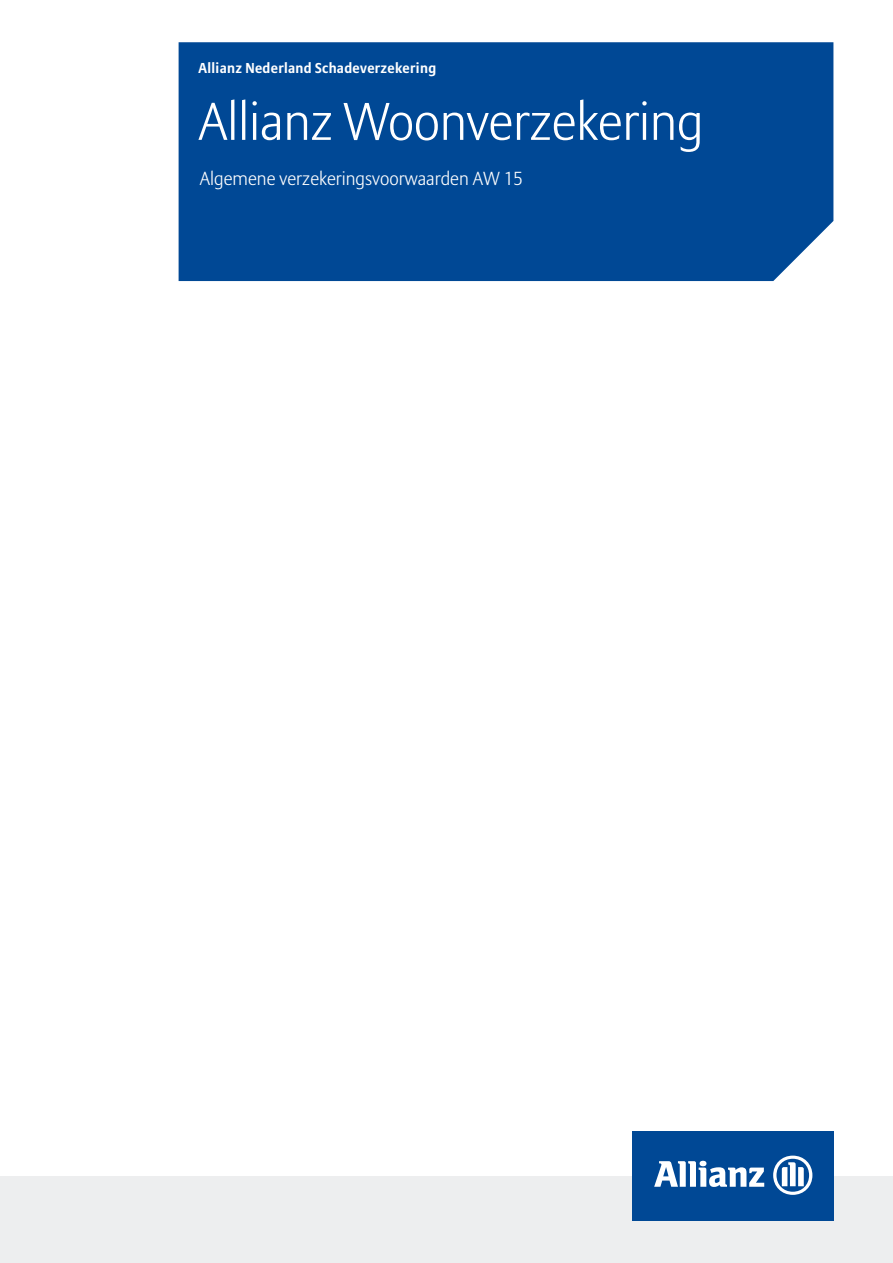
<style>
.page{position:relative;width:893px;height:1263px;background:#fff}
.page>*{position:absolute;margin:0;border:0;box-sizing:border-box;transform-origin:0 0}
.t1{font:300 52.5px "Allianz Sans";letter-spacing:-.005em;color:#fff}
.t2{font:300 18.75px "Allianz Sans";color:#fff}
.t3{font:700 14.25px "Allianz Sans";letter-spacing:.025em;color:#fff}
</style>
<div class="page">
<div style="left:179px;top:42px;width:654px;height:239px;background:#004895"></div>
<div style="left:0;top:1176px;width:893px;height:87px;background:#edeeef"></div>
<div style="left:632px;top:1131px;width:202px;height:90px;background:#004895"></div>
<svg style="left:654px;top:1161px;width:110px;height:26px"></svg>
<svg style="left:773px;top:1155px;width:39px;height:40px"></svg>
<p class="t3" style="left:198px;top:59px;width:239px">Allianz Nederland Schadeverzekering</p>
<h1 class="t1" style="left:198px;top:90px;width:507px">Allianz Woonverzekering</h1>
<p class="t2" style="left:200px;top:167px;width:324px">Algemene verzekeringsvoorwaarden AW 15</p>
</div>
